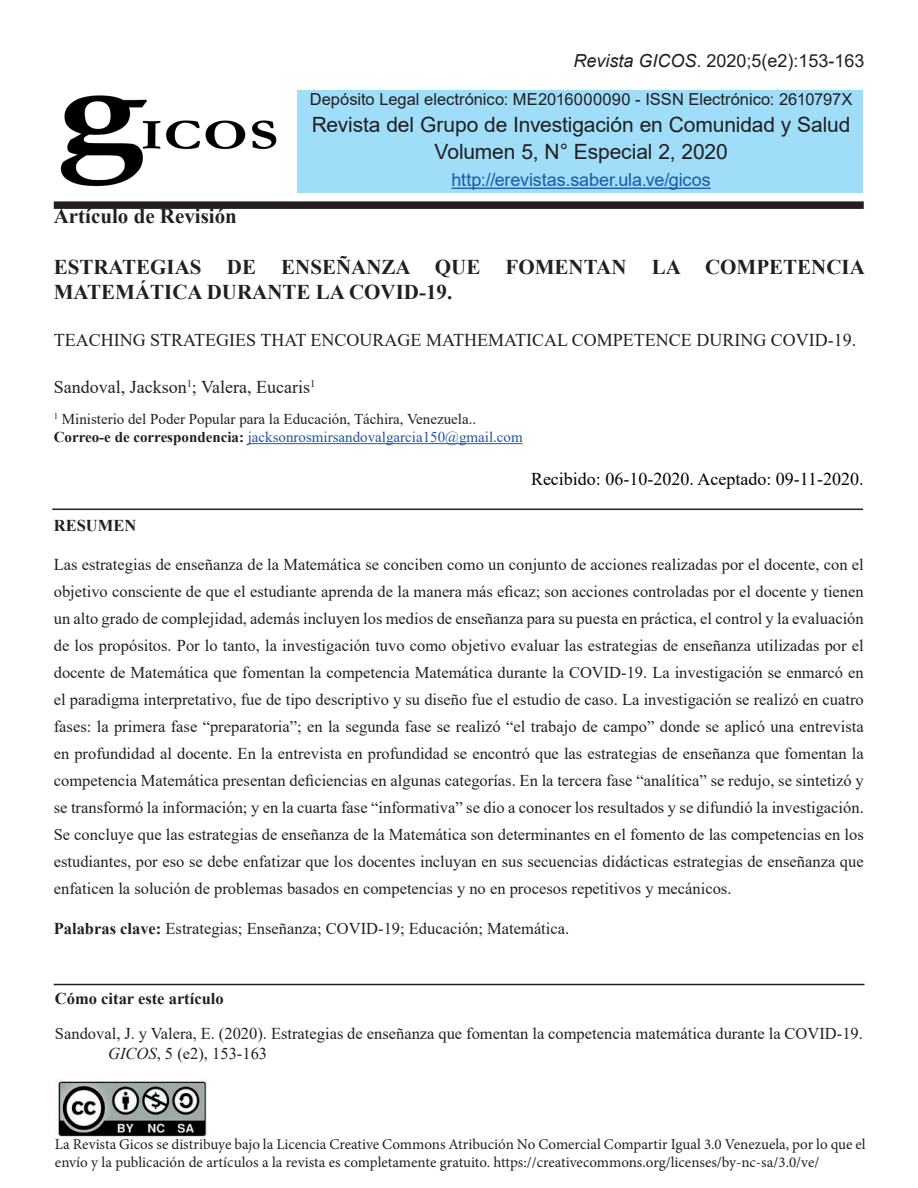
<style>
.page{position:relative;width:918px;height:1188px;background:#fff}
.page>*{position:absolute;margin:0;border:0;box-sizing:border-box;transform-origin:0 0}
.t1{font:700 21px/25.2px "Times New Roman";color:#231f20}
.t2{font:21px/27px "Arial";letter-spacing:-.005em;color:#231f20;text-align:center}
.t3{font:18px "Times New Roman";color:#231f20}
.t4{font:18px "Times New Roman";color:#020206}
.t5{font:18px "Arial";letter-spacing:-.005em;color:#1e56a6}
.t6{font:18px "Arial";color:#231f20}
.t7{font:16.5px/27px "Times New Roman";color:#231f20;text-align:justify}
.t8{font:16.5px "Arial";color:#231f20}
.t9{font:700 16.5px "Times New Roman";color:#231f20}
.t10{font:15px/18px "Minion Pro";color:#231f20}
.t11{font:15px/18px "Times New Roman";color:#231f20}
.s1{font-style:italic}
.s2{font-weight:700}
.s3{color:#1e56a6}
</style>
<div class="page">
<div style="left:298px;top:90px;width:565px;height:102px;background:#9fddf8"></div>
<img style="left:60px;top:95px;width:217px;height:92px">
<div style="left:54px;top:201px;width:810px;height:8px;background:#231f20"></div>
<hr style="left:452px;top:188px;width:259px;height:1px;background:#1e56a6">
<hr style="left:248px;top:443px;width:275px;height:1px;background:#1e56a6">
<hr style="left:54px;top:984px;width:811px;height:1px;background:#231f20">
<hr style="left:52px;top:509px;width:811px;height:1px;background:#231f20">
<img style="left:58px;top:1080px;width:149px;height:57px">
<p class="t6" style="left:573px;top:48px;width:293px"><span class="s1">Revista GICOS</span>. 2020;5(e2):153-163</p>
<p class="t8" style="left:310px;top:88px;width:544px">Depósito Legal electrónico: ME2016000090 - ISSN Electrónico: 2610797X</p>
<p class="t2" style="left:312px;top:111px;width:540px">Revista del Grupo de Investigación en Comunidad y Salud<br>Volumen 5, N° Especial 2, 2020</p>
<p class="t5" style="left:452px;top:168px;width:261px">http://erevistas.saber.ula.ve/gicos</p>
<p class="t1" style="left:54px;top:203px;width:185px">Artículo de Revisión</p>
<p class="t1" style="left:54px;top:254px;width:813px">ESTRATEGIAS DE ENSEÑANZA QUE FOMENTAN LA COMPETENCIA<br>MATEMÁTICA DURANTE LA COVID-19.</p>
<p class="t3" style="left:54px;top:327px;width:804px">TEACHING STRATEGIES THAT ENCOURAGE MATHEMATICAL COMPETENCE DURING COVID-19.</p>
<p class="t3" style="left:54px;top:375px;width:263px">Sandoval, Jackson<sup>1</sup>; Valera, Eucaris<sup>1</sup></p>
<p class="t11" style="left:54px;top:410px;width:471px"><sup>1</sup> Ministerio del Poder Popular para la Educación, Táchira, Venezuela..<br><span class="s2">Correo-e de correspondencia:</span> <span class="s3">jacksonrosmirsandovalgarcia150@gmail.com</span></p>
<p class="t4" style="left:531px;top:467px;width:334px">Recibido: 06-10-2020. Aceptado: 09-11-2020.</p>
<p class="t9" style="left:54px;top:513px;width:84px">RESUMEN</p>
<p class="t7" style="left:54px;top:551px;width:812px">Las estrategias de enseñanza de la Matemática se conciben como un conjunto de acciones realizadas por el docente, con el objetivo consciente de que el estudiante aprenda de la manera más eficaz; son acciones controladas por el docente y tienen un alto grado de complejidad, además incluyen los medios de enseñanza para su puesta en práctica, el control y la evaluación de los propósitos. Por lo tanto, la investigación tuvo como objetivo evaluar las estrategias de enseñanza utilizadas por el docente de Matemática que fomentan la competencia Matemática durante la COVID-19. La investigación se enmarcó en el paradigma interpretativo, fue de tipo descriptivo y su diseño fue el estudio de caso. La investigación se realizó en cuatro fases: la primera fase “preparatoria”; en la segunda fase se realizó “el trabajo de campo” donde se aplicó una entrevista en profundidad al docente. En la entrevista en profundidad se encontró que las estrategias de enseñanza que fomentan la competencia Matemática presentan deficiencias en algunas categorías. En la tercera fase “analítica” se redujo, se sintetizó y se transformó la información; y en la cuarta fase “informativa” se dio a conocer los resultados y se difundió la investigación.<br>Se concluye que las estrategias de enseñanza de la Matemática son determinantes en el fomento de las competencias en los estudiantes, por eso se debe enfatizar que los docentes incluyan en sus secuencias didácticas estrategias de enseñanza que enfaticen la solución de problemas basados en competencias y no en procesos repetitivos y mecánicos.</p>
<p class="t7" style="left:54px;top:914px;width:517px"><span class="s2">Palabras clave:</span> Estrategias; Enseñanza; COVID-19; Educación; Matemática.</p>
<p class="t9" style="left:55px;top:987px;width:170px">Cómo citar este artículo</p>
<p class="t7" style="left:108px;top:1023px;width:756px;line-height:19.8px;text-indent:-53px">Sandoval, J. y Valera, E. (2020). Estrategias de enseñanza que fomentan la competencia matemática durante la COVID-19.<br><span class="s1">GICOS</span>, 5 (e2), 153-163</p>
<p class="t10" style="left:55px;top:1136px;width:812px">La Revista Gicos se distribuye bajo la Licencia Creative Commons Atribución No Comercial Compartir Igual 3.0 Venezuela, por lo que el envío y la publicación de artículos a la revista es completamente gratuito. https://creativecommons.org/licenses/by-nc-sa/3.0/ve/</p>
</div>
